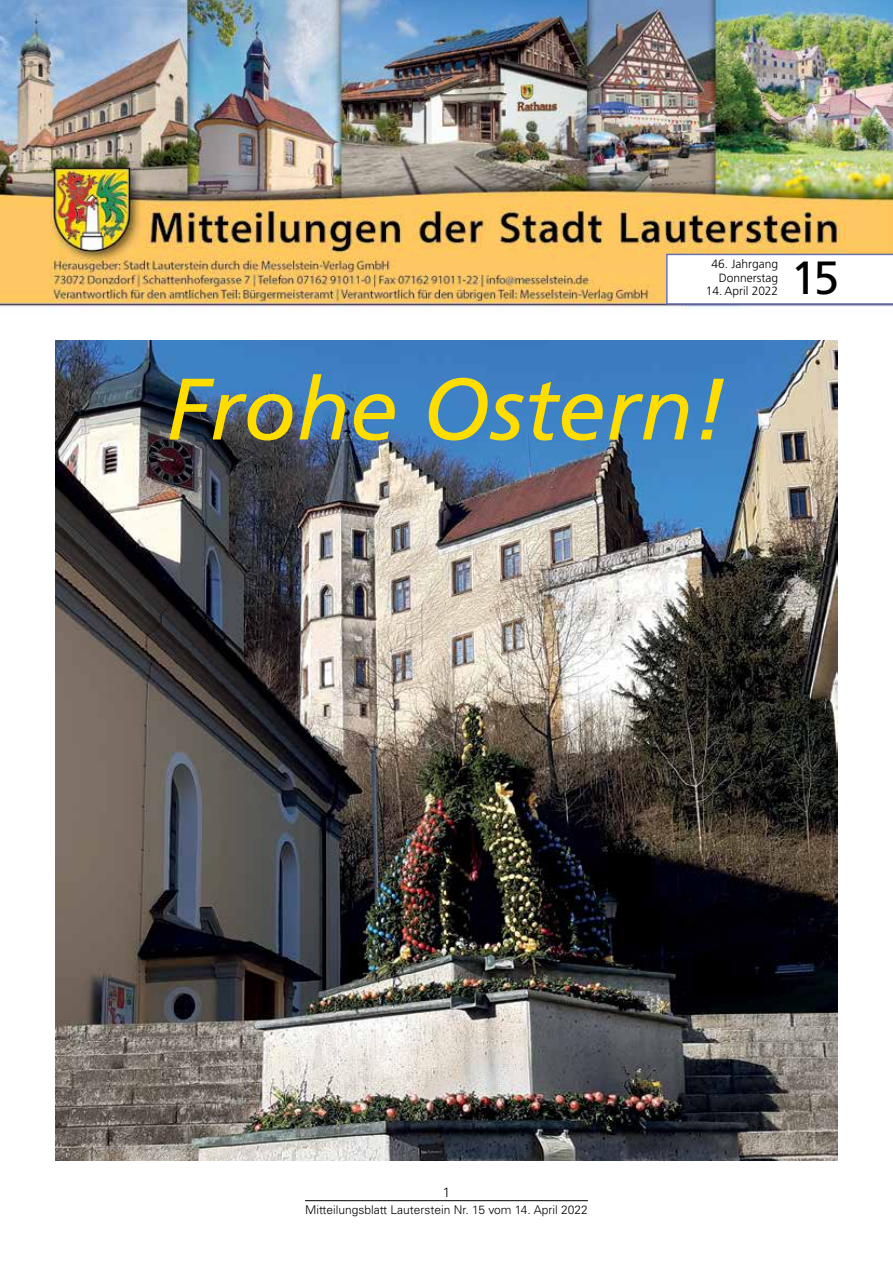
<style>
.page{position:relative;width:893px;height:1263px;background:#fff}
.page>*{position:absolute;margin:0;border:0;box-sizing:border-box;transform-origin:0 0}
.t1{font:italic 87px "Frutiger";color:#fd0}
.t2{font:46.5px "Frutiger";color:#000}
.t3{font:300 13.5px "Univers";color:#000}
.t4{font:300 12px "Univers";color:#000}
.t5{font:300 12px/13.5px "Frutiger";color:#000;text-align:right}
</style>
<div class="page">
<hr style="left:305px;top:1200px;width:283px;height:1px;background:#000">
<img style="left:0;top:0;width:893px;height:310px">
<svg style="left:666px;top:254px;width:227px;height:51px"></svg>
<img style="left:55px;top:340px;width:783px;height:821px">
<p class="t5" style="left:711px;top:258px;width:68px">46. Jahrgang<br>Donnerstag</p>
<p class="t5" style="left:706px;top:285px;width:74px">14. April 2022</p>
<h2 class="t2" style="left:791px;top:251px;width:50px">15</h2>
<h1 class="t1" style="left:166px;top:359px;width:562px">Frohe Ostern!</h1>
<p class="t3" style="left:443px;top:1184px;width:9px">1</p>
<p class="t4" style="left:305px;top:1202px;width:284px">Mitteilungsblatt Lauterstein Nr. 15 vom 14. April 2022</p>
</div>
